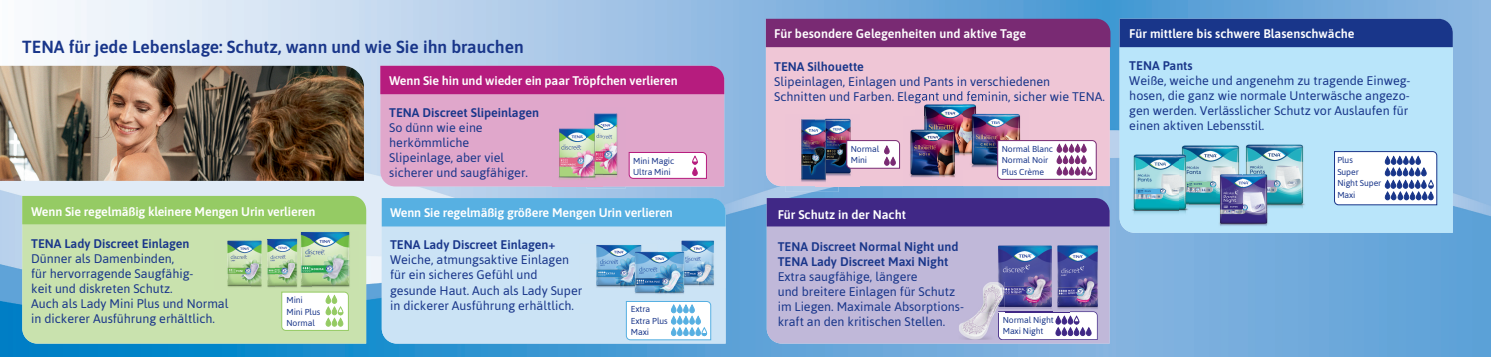
<style>
.page{position:relative;width:1491px;height:357px;background:#fff}
.page>*{position:absolute;margin:0;border:0;box-sizing:border-box;transform-origin:0 0}
.t1{font:600 17.5px "Asap";color:#19368a}
.t2{font:12.5px/15px "Asap";color:#19368a}
.t3{font:600 12.5px "Asap";letter-spacing:-.01em;color:#fff}
.t4{font:600 12.5px/15px "Asap";color:#19368a}
.t5{font:8.62px/11.5px "Asap";letter-spacing:-.01em;color:#19368a}
.s1{color:#19378a}
.s2{font-weight:600}
</style>
<div class="page">
<img style="left:0;top:0;width:1490px;height:356px">
<div style="left:1119px;top:47px;width:333px;height:185px;background:#b9e5fa"></div>
<div style="left:1119px;top:19px;width:333px;height:28px;background:#19368a"></div>
<div style="left:382px;top:226px;width:343px;height:117px;background:#cbe3f5"></div>
<div style="left:382px;top:198px;width:343px;height:28px;background:#57b0e2"></div>
<svg style="left:625px;top:300px;width:86px;height:40px"></svg>
<div style="left:701px;top:327px;width:6px;height:8px;border:1px solid #57b0e2;border-radius:2px"></div>
<div style="left:689px;top:316px;width:5px;height:8px;background:#57b0e2;border-radius:2px"></div>
<div style="left:689px;top:316px;width:5px;height:8px;border:1px solid #57b0e2;border-radius:2px"></div>
<div style="left:689px;top:327px;width:5px;height:8px;background:#57b0e2;border-radius:2px"></div>
<div style="left:689px;top:327px;width:5px;height:8px;border:1px solid #57b0e2;border-radius:2px"></div>
<div style="left:689px;top:304px;width:5px;height:8px;background:#57b0e2;border-radius:2px"></div>
<div style="left:689px;top:304px;width:5px;height:9px;border:1px solid #57b0e2;border-radius:2px"></div>
<div style="left:683px;top:316px;width:5px;height:8px;background:#57b0e2;border-radius:2px"></div>
<div style="left:683px;top:316px;width:5px;height:8px;border:1px solid #57b0e2;border-radius:2px"></div>
<div style="left:683px;top:327px;width:5px;height:8px;background:#57b0e2;border-radius:2px"></div>
<div style="left:683px;top:327px;width:5px;height:8px;border:1px solid #57b0e2;border-radius:2px"></div>
<div style="left:683px;top:304px;width:5px;height:8px;background:#57b0e2;border-radius:2px"></div>
<div style="left:683px;top:304px;width:5px;height:9px;border:1px solid #57b0e2;border-radius:2px"></div>
<div style="left:677px;top:316px;width:5px;height:8px;background:#57b0e2;border-radius:2px"></div>
<div style="left:677px;top:316px;width:5px;height:8px;border:1px solid #57b0e2;border-radius:2px"></div>
<div style="left:677px;top:327px;width:5px;height:8px;background:#57b0e2;border-radius:2px"></div>
<div style="left:677px;top:327px;width:5px;height:8px;border:1px solid #57b0e2;border-radius:2px"></div>
<div style="left:677px;top:304px;width:5px;height:8px;background:#57b0e2;border-radius:2px"></div>
<div style="left:677px;top:304px;width:5px;height:9px;border:1px solid #57b0e2;border-radius:2px"></div>
<div style="left:671px;top:316px;width:5px;height:8px;background:#57b0e2;border-radius:2px"></div>
<div style="left:671px;top:316px;width:5px;height:8px;border:1px solid #57b0e2;border-radius:2px"></div>
<div style="left:671px;top:327px;width:5px;height:8px;background:#57b0e2;border-radius:2px"></div>
<div style="left:671px;top:327px;width:5px;height:8px;border:1px solid #57b0e2;border-radius:2px"></div>
<div style="left:671px;top:304px;width:5px;height:8px;background:#57b0e2;border-radius:2px"></div>
<div style="left:671px;top:304px;width:5px;height:9px;border:1px solid #57b0e2;border-radius:2px"></div>
<svg style="left:1333px;top:151px;width:104px;height:54px"></svg>
<div style="left:380px;top:94px;width:344px;height:92px;background:#e0a7cb"></div>
<div style="left:380px;top:66px;width:344px;height:28px;background:#b61c7e"></div>
<svg style="left:628px;top:152px;width:79px;height:27px"></svg>
<div style="left:692px;top:156px;width:5px;height:8px;border:1px solid #b61c7e;border-radius:2px"></div>
<img style="left:552px;top:186px;width:34px;height:1px">
<img style="left:552px;top:126px;width:34px;height:60px">
<img style="left:586px;top:108px;width:39px;height:80px">
<svg style="left:586px;top:186px;width:16px;height:1px"></svg>
<div style="left:22px;top:224px;width:344px;height:119px;background:#c9e2ae"></div>
<div style="left:22px;top:196px;width:344px;height:28px;background:#95cb64"></div>
<svg style="left:281px;top:291px;width:68px;height:40px"></svg>
<div style="left:338px;top:306px;width:5px;height:9px;border:1px solid #95cb64;border-radius:2px"></div>
<div style="left:766px;top:47px;width:343px;height:139px;background:#efc6d6"></div>
<div style="left:766px;top:19px;width:344px;height:28px;background:#792a73"></div>
<img style="left:915px;top:84px;width:70px;height:43px">
<img style="left:962px;top:127px;width:1px;height:38px">
<img style="left:915px;top:91px;width:70px;height:12px">
<img style="left:903px;top:186px;width:59px;height:1px">
<img style="left:903px;top:116px;width:29px;height:70px">
<img style="left:932px;top:165px;width:30px;height:21px">
<img style="left:915px;top:116px;width:47px;height:49px">
<img style="left:963px;top:103px;width:65px;height:66px">
<img style="left:985px;top:100px;width:43px;height:3px">
<img style="left:963px;top:100px;width:22px;height:65px">
<img style="left:838px;top:114px;width:21px;height:72px">
<svg style="left:996px;top:140px;width:100px;height:40px"></svg>
<div style="left:1056px;top:144px;width:5px;height:8px;border:1px solid #792a73;border-radius:2px"></div>
<div style="left:1081px;top:144px;width:5px;height:8px;background:#792a73;border-radius:2px"></div>
<div style="left:1081px;top:144px;width:5px;height:8px;border:1px solid #792a73;border-radius:2px"></div>
<svg style="left:846px;top:140px;width:54px;height:29px"></svg>
<div style="left:884px;top:146px;width:5px;height:8px;background:#792a73;border-radius:2px"></div>
<div style="left:884px;top:145px;width:5px;height:9px;border:1px solid #792a73;border-radius:2px"></div>
<div style="left:884px;top:157px;width:5px;height:8px;background:#792a73;border-radius:2px"></div>
<div style="left:884px;top:157px;width:5px;height:8px;border:1px solid #792a73;border-radius:2px"></div>
<div style="left:890px;top:157px;width:5px;height:8px;background:#792a73;border-radius:2px"></div>
<div style="left:890px;top:157px;width:5px;height:8px;border:1px solid #792a73;border-radius:2px"></div>
<img style="left:785px;top:114px;width:53px;height:77px">
<svg style="left:815px;top:186px;width:44px;height:1px"></svg>
<div style="left:766px;top:226px;width:343px;height:117px;background:#c0b8d9"></div>
<div style="left:766px;top:198px;width:343px;height:28px;background:#402886"></div>
<img style="left:1179px;top:145px;width:61px;height:76px">
<img style="left:1243px;top:144px;width:62px;height:68px">
<img style="left:1131px;top:154px;width:57px;height:72px">
<img style="left:1179px;top:154px;width:9px;height:67px">
<img style="left:1216px;top:174px;width:53px;height:57px">
<img style="left:1216px;top:174px;width:24px;height:47px">
<img style="left:1243px;top:174px;width:26px;height:38px">
<img style="left:0;top:66px;width:364px;height:115px">
<img style="left:1053px;top:242px;width:49px;height:68px">
<img style="left:979px;top:243px;width:90px;height:68px">
<img style="left:1053px;top:243px;width:16px;height:67px">
<img style="left:958px;top:282px;width:40px;height:57px">
<svg style="left:958px;top:301px;width:5px;height:12px"></svg>
<img style="left:979px;top:282px;width:25px;height:30px">
<svg style="left:998px;top:311px;width:99px;height:28px"></svg>
<img style="left:669px;top:240px;width:56px;height:48px">
<img style="left:579px;top:243px;width:78px;height:45px">
<img style="left:634px;top:251px;width:51px;height:45px">
<img style="left:669px;top:251px;width:16px;height:37px">
<img style="left:634px;top:251px;width:23px;height:37px">
<img style="left:215px;top:240px;width:59px;height:49px">
<img style="left:252px;top:238px;width:38px;height:50px">
<img style="left:252px;top:240px;width:22px;height:48px">
<img style="left:290px;top:231px;width:68px;height:58px">
<h1 class="t1" style="left:22px;top:40px;width:503px">TENA für jede Lebenslage: Schutz, wann und wie Sie ihn brauchen</h1>
<p class="t3" style="left:31px;top:206px;width:286px">Wenn Sie regelmäßig kleinere Mengen Urin verlieren</p>
<p class="t4" style="left:31px;top:237px;width:160px">TENA Lady Discreet Einlagen</p>
<p class="t2" style="left:31px;top:252px;width:199px">Dünner als Damenbinden,<br>für hervorragende Saugfähig-<br>keit und diskreten Schutz.<br>Auch als Lady Mini Plus und Normal in dickerer Ausführung erhältlich.</p>
<p class="t5" style="left:286px;top:294px;width:35px">Mini<br>Mini Plus<br>Normal</p>
<p class="t3" style="left:389px;top:76px;width:290px">Wenn Sie hin und wieder ein paar Tröpfchen verlieren</p>
<p class="t4" style="left:389px;top:106px;width:151px">TENA Discreet Slipeinlagen</p>
<p class="t2" style="left:389px;top:121px;width:140px">So dünn wie eine herkömmliche<br>Slipeinlage, aber viel sicherer und saugfähiger.</p>
<p class="t5" style="left:633px;top:155px;width:43px">Mini Magic<br>Ultra Mini</p>
<p class="t3" style="left:390px;top:208px;width:284px">Wenn Sie regelmäßig größere Mengen Urin verlieren</p>
<p class="t4" style="left:390px;top:238px;width:167px">TENA Lady Discreet Einlagen+</p>
<p class="t2" style="left:390px;top:253px;width:194px">Weiche, atmungsaktive Einlagen für ein sicheres Gefühl und gesunde Haut. Auch als Lady Supe<span class="s1">r </span>in dickerer Ausführung erhältlich.</p>
<p class="t5" style="left:631px;top:304px;width:38px">Extra<br>Extra Plus<br>Maxi</p>
<p class="t3" style="left:774px;top:29px;width:253px">Für besondere Gelegenheiten und aktive Tage</p>
<p class="t2" style="left:774px;top:60px;width:332px"><span class="s2">TENA Silhouette<br></span>Slipeinlagen, Einlagen un<span class="s1">d Pants in ver</span>schiedenen<br>Schnitten und Farben. Elegant und <span class="s1">feminin, sic</span>her wie TENA.</p>
<p class="t5" style="left:850px;top:144px;width:30px">Normal<br>Mini</p>
<p class="t3" style="left:777px;top:209px;width:130px">Für Schutz in der Nacht</p>
<p class="t4" style="left:777px;top:240px;width:182px">TENA Discreet Normal Night und<br>TENA Lady Discreet Maxi Night</p>
<p class="t2" style="left:777px;top:270px;width:188px">Extra saugfähige, längere<br>und breitere Einlagen für Schutz im Liegen. Maximale Absorption<span class="s1">s&shy;</span>kraft an den kritischen Stellen.</p>
<p class="t5" style="left:1001px;top:144px;width:53px">Normal Blanc<br>Normal Noir<br>Plus Crème</p>
<p class="t5" style="left:1002px;top:314px;width:52px"><span class="s1">N</span>ormal Night<br><span class="s1">M</span>axi Night</p>
<p class="t3" style="left:1129px;top:29px;width:227px">Für mittlere bis schwere Blasenschwäche</p>
<p class="t4" style="left:1129px;top:59px;width:65px">TENA Pants</p>
<p class="t2" style="left:1129px;top:74px;width:283px">Weiße, weiche und angenehm zu tragende Einweg&shy;hosen, die ganz wie normale Unterwäsche angezo&shy;gen werden. Verlässlicher Schutz vor Auslaufen für einen aktiven Lebensstil.</p>
<p class="t5" style="left:1337px;top:155px;width:46px">Plus<br>Super<br>Night Super<br>Maxi</p>
</div>
